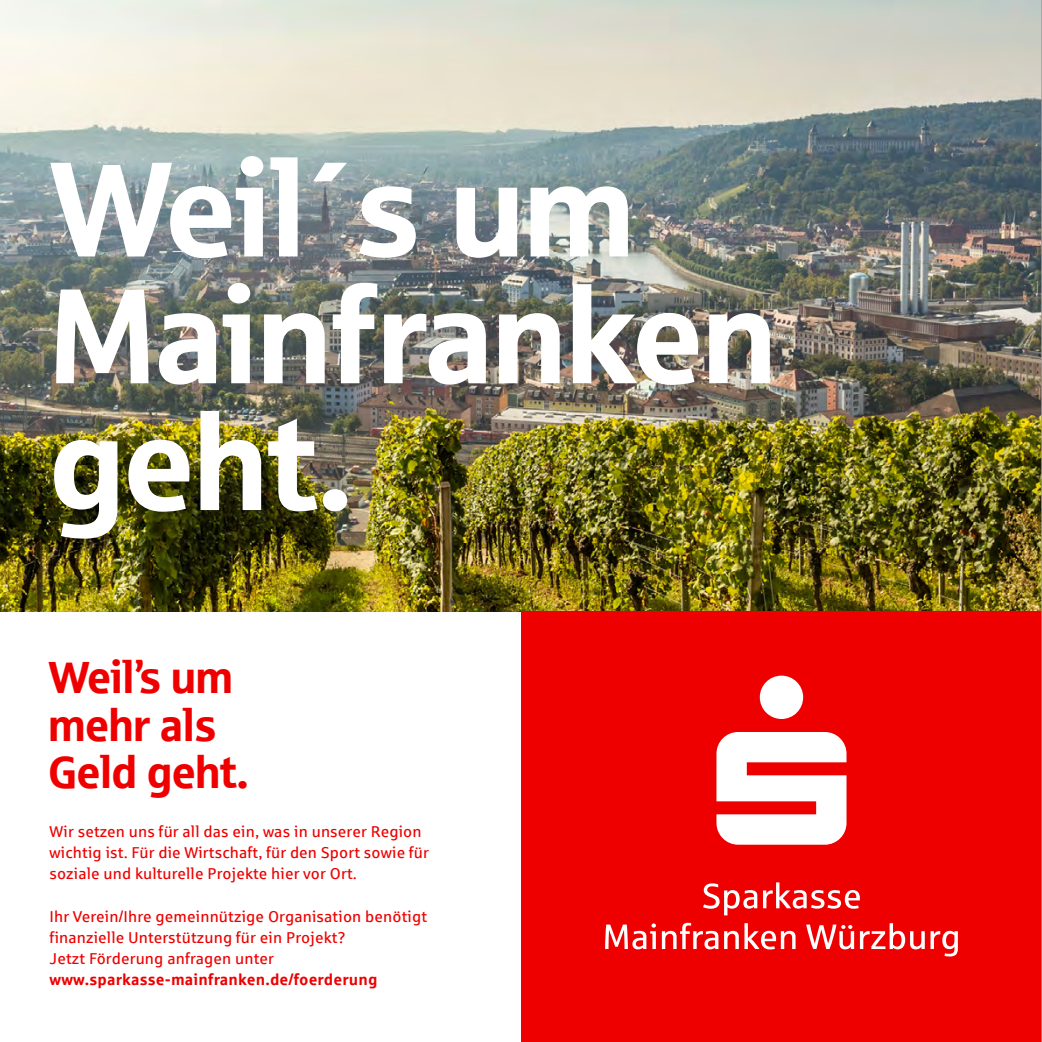
<style>
.page{position:relative;width:1042px;height:1042px;background:#fff}
.page>*{position:absolute;margin:0;border:0;box-sizing:border-box;transform-origin:0 0}
.t1{font:134.92px/126.7px "Sparkasse Head";color:#fff}
.t2{font:45.15px/47.6px "Sparkasse Head";color:#e00}
.t3{font:15.75px/21px "Sparkasse Rg";letter-spacing:.01em;color:#e00}
.t4{font:700 15.75px "Sparkasse Rg";letter-spacing:.01em;color:#e00}
</style>
<div class="page">
<img style="left:0;top:0;width:1041px;height:611px">
<div style="left:521px;top:611px;width:521px;height:431px;background:#e00"></div>
<svg style="left:605px;top:923px;width:51px;height:26px"></svg>
<svg style="left:662px;top:923px;width:56px;height:26px"></svg>
<svg style="left:724px;top:923px;width:71px;height:26px"></svg>
<svg style="left:806px;top:924px;width:48px;height:25px"></svg>
<svg style="left:860px;top:923px;width:98px;height:33px"></svg>
<svg style="left:703px;top:883px;width:54px;height:32px"></svg>
<svg style="left:763px;top:882px;width:97px;height:26px"></svg>
<svg style="left:716px;top:675px;width:130px;height:169px"></svg>
<hr style="left:1041px;top:0;width:1px;height:1042px;background:#9d9d9c">
<h1 class="t1" style="left:50px;top:141px;width:728px">Weil´s um<br>Mainfranken geht.</h1>
<h2 class="t2" style="left:48px;top:652px;width:201px">Weil’s um mehr als<br>Geld geht.</h2>
<p class="t3" style="left:50px;top:820px;width:381px">Wir setzen uns für all das ein, was in unserer Region wichtig ist. Für die Wirtschaft, für den Sport sowie für soziale und kulturelle Projekte hier vor Ort.</p>
<p class="t3" style="left:50px;top:906px;width:379px">Ihr Verein/Ihre gemeinnützige Organisation benötigt finanzielle Unterstützung für ein Projekt?<br>Jetzt Förderung anfragen unter</p>
<p class="t4" style="left:50px;top:970px;width:329px">www.sparkasse-mainfranken.de/foerderung</p>
</div>
